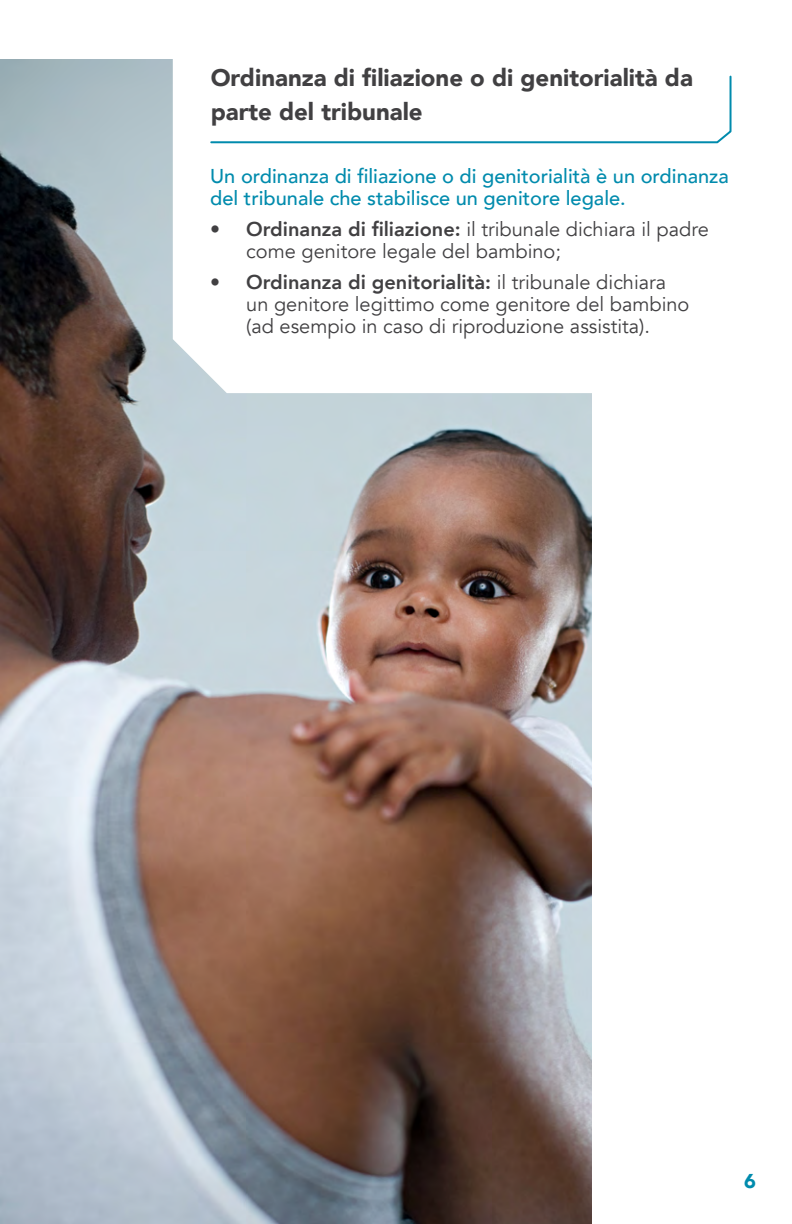
<style>
.page{position:relative;width:792px;height:1224px;background:#fff}
.page>*{position:absolute;margin:0;border:0;box-sizing:border-box;transform-origin:0 0}
.t1{font:900 24px/34px "Avenir";color:#414042}
.t2{font:20px/22px "Avenir";color:#414042}
.t3{font:500 20px/22px "Avenir";color:#008bad}
.t4{font:900 20px "Avenir";color:#008bad}
.s1{font-weight:800}
</style>
<div class="page">
<img style="left:0;top:59px;width:592px;height:1165px">
<svg style="left:173px;top:59px;width:419px;height:334px"></svg>
<svg style="left:209px;top:75px;width:523px;height:69px"></svg>
<p class="t1" style="left:211px;top:60px;width:484px">Ordinanza di filiazione o di genitorialità da parte del tribunale</p>
<p class="t3" style="left:210px;top:164px;width:520px">Un ordinanza di filiazione o di genitorialità è un ordinanza del tribunale che stabilisce un genitore legale.</p>
<p class="t2" style="left:246px;top:218px;width:464px;text-indent:-36px"><span class="s1">• Ordinanza di filiazione:</span> il tribunale dichiara il padre come genitore legale del bambino;</p>
<p class="t2" style="left:246px;top:271px;width:445px;text-indent:-36px"><span class="s1">• Ordinanza di genitorialità:</span> il tribunale dichiara un genitore legittimo come genitore del bambino (ad esempio in caso di riproduzione assistita).</p>
<p class="t4" style="left:744px;top:1164px;width:13px">6</p>
</div>
